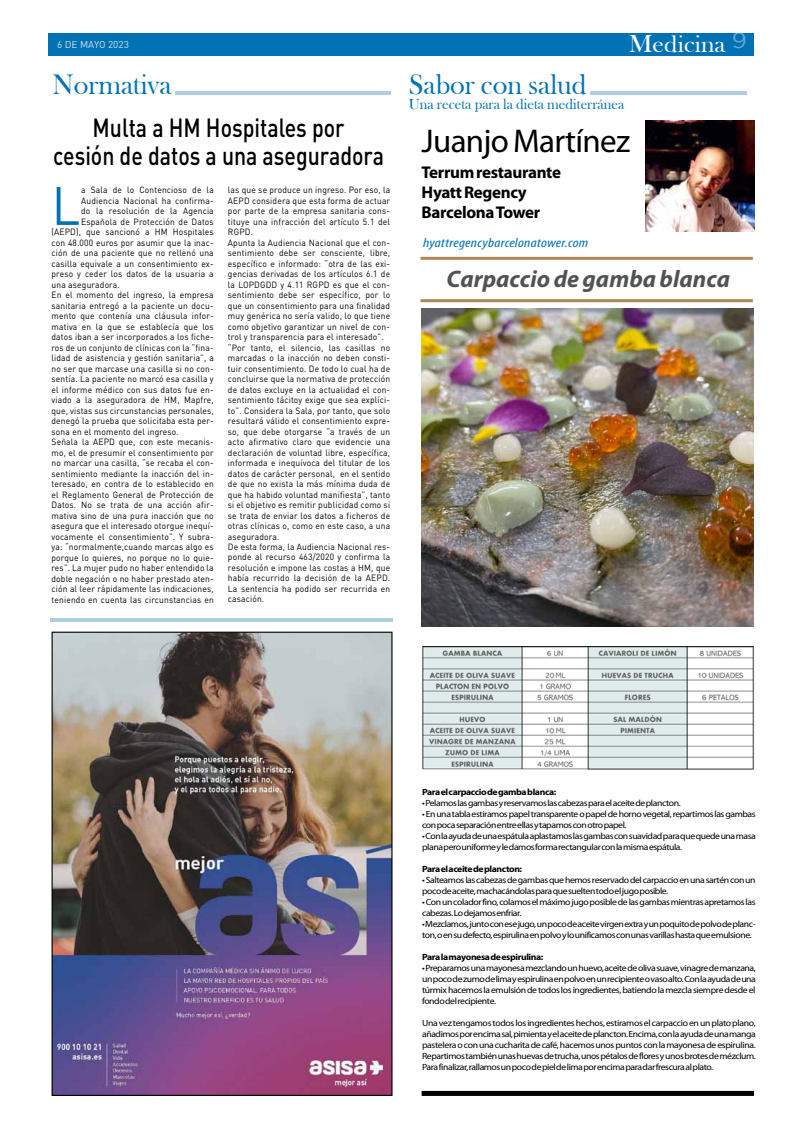
<style>
.page{position:relative;width:808px;height:1126px;background:#fff}
.page>*{position:absolute;margin:0;border:0;box-sizing:border-box;transform-origin:0 0}
.t1{font:53.2px "DINOT";color:#0072b4;scale:.94 1}
.t2{font:33px "Myriad Pro";letter-spacing:-.02em;color:#000}
.t3{font:29px "Bask Old Face";color:#0072b4}
.t4{font:500 26px/28px "DINOT";color:#000;text-align:center;scale:.82 1}
.t5{font:24.4px "Bask Old Face";color:#fff;scale:1.06 1}
.t6{font:italic 700 24px "Myriad Pro";color:#515254}
.t7{font:700 17px/20px "Myriad Pro";letter-spacing:-.02em;color:#000}
.t8{font:15px "Bask Old Face";color:#0072b4}
.t9{font:italic condensed 13px "Myriad Pro";letter-spacing:.02em;color:#0072b4;scale:1.22 1}
.t10{font:10px "DINOT";color:#fff}
.t11{font:9px/10.5px "DINOT";letter-spacing:.02em;color:#000;scale:.94 1}
.t12{font:9px/11px "Myriad Pro";letter-spacing:-.04em;color:#000;scale:1.08 1}
.t13{font:700 9px "Myriad Pro";letter-spacing:-.04em;color:#000;scale:1.08 1}
.s1{font-size:25.4px}
</style>
<div class="page">
<hr style="left:50px;top:618px;width:342px;height:3px;background:#afcde3">
<div style="left:48px;top:33px;width:706px;height:23px;background:#0072b4"></div>
<img style="left:54px;top:633px;width:336px;height:460px">
<div style="left:52px;top:631px;width:340px;height:464px;border:1px solid #000"></div>
<hr style="left:175px;top:91px;width:215px;height:4px;background:#afcde3">
<img style="left:422px;top:308px;width:332px;height:318px">
<img style="left:422px;top:646px;width:333px;height:124px">
<div style="left:422px;top:1090px;width:332px;height:5px;background:#000"></div>
<hr style="left:420px;top:257px;width:333px;height:3px;background:#b38655">
<hr style="left:420px;top:299px;width:333px;height:3px;background:#b38655">
<img style="left:645px;top:120px;width:109px;height:112px">
<hr style="left:590px;top:92px;width:157px;height:3px;background:#afcde3">
<p class="t10" style="left:57px;top:38px;width:73px">6 DE MAYO 2023</p>
<h3 class="t5" style="left:629px;top:31px;width:113px"><span class="s1">M</span>edicina <sup>9</sup></h3>
<h3 class="t3" style="left:52px;top:69px;width:121px">Normativa</h3>
<h3 class="t3" style="left:409px;top:69px;width:179px">Sabor con salud</h3>
<h3 class="t8" style="left:409px;top:95px;width:217px">Una receta para la dieta mediterránea</h3>
<h3 class="t4" style="left:53px;top:113px;width:405px">Multa a HM Hospitales por<br>cesión de datos a una aseguradora</h3>
<h1 class="t1" style="left:52px;top:169px;width:32px">L</h1>
<p class="t11" style="left:81px;top:184px;width:143px">a Sala de lo Contencioso de la</p>
<p class="t11" style="left:81px;top:195px;width:143px">Audiencia Nacional ha confirma-</p>
<p class="t11" style="left:81px;top:205px;width:143px">do la resolución de la Agencia</p>
<p class="t11" style="left:81px;top:216px;width:143px">Española de Protección de Datos</p>
<p class="t11" style="left:52px;top:226px;width:174px">(AEPD), que sancionó a HM Hospitales</p>
<p class="t11" style="left:52px;top:237px;width:174px">con 48.000 euros por asumir que la inac-</p>
<p class="t11" style="left:52px;top:247px;width:174px">ción de una paciente que no rellenó una</p>
<p class="t11" style="left:52px;top:258px;width:174px">casilla equivale a un consentimiento ex-</p>
<p class="t11" style="left:52px;top:268px;width:174px">preso y ceder los datos de la usuaria a</p>
<p class="t11" style="left:52px;top:279px;width:74px">una aseguradora.</p>
<p class="t11" style="left:52px;top:289px;width:174px">En el momento del ingreso, la empresa</p>
<p class="t11" style="left:52px;top:300px;width:174px">sanitaria entregó a la paciente un docu-</p>
<p class="t11" style="left:52px;top:310px;width:174px">mento que contenía una cláusula infor-</p>
<p class="t11" style="left:52px;top:321px;width:174px">mativa en la que se establecía que los</p>
<p class="t11" style="left:52px;top:331px;width:174px">datos iban a ser incorporados a los fiche-</p>
<p class="t11" style="left:52px;top:342px;width:174px">ros de un conjunto de clínicas con la “fina-</p>
<p class="t11" style="left:52px;top:352px;width:174px">lidad de asistencia y gestión sanitaria”, a</p>
<p class="t11" style="left:52px;top:363px;width:174px">no ser que marcase una casilla si no con-</p>
<p class="t11" style="left:52px;top:373px;width:174px">sentía. La paciente no marcó esa casilla y</p>
<p class="t11" style="left:52px;top:384px;width:174px">el informe médico con sus datos fue en-</p>
<p class="t11" style="left:52px;top:394px;width:174px">viado a la aseguradora de HM, Mapfre,</p>
<p class="t11" style="left:52px;top:405px;width:174px">que, vistas sus circunstancias personales,</p>
<p class="t11" style="left:52px;top:415px;width:174px">denegó la prueba que solicitaba esta per-</p>
<p class="t11" style="left:52px;top:426px;width:137px">sona en el momento del ingreso.</p>
<p class="t11" style="left:52px;top:436px;width:174px">Señala la AEPD que, con este mecanis-</p>
<p class="t11" style="left:52px;top:447px;width:174px">mo, el de presumir el consentimiento por</p>
<p class="t11" style="left:52px;top:457px;width:174px">no marcar una casilla, “se recaba el con-</p>
<p class="t11" style="left:52px;top:468px;width:174px">sentimiento mediante la inacción del in-</p>
<p class="t11" style="left:52px;top:478px;width:174px">teresado, en contra de lo establecido en</p>
<p class="t11" style="left:52px;top:489px;width:174px">el Reglamento General de Protección de</p>
<p class="t11" style="left:52px;top:499px;width:174px">Datos. No se trata de una acción afir-</p>
<p class="t11" style="left:52px;top:509px;width:174px">mativa sino de una pura inacción que no</p>
<p class="t11" style="left:52px;top:520px;width:174px">asegura que el interesado otorgue inequí-</p>
<p class="t11" style="left:52px;top:530px;width:174px">vocamente el consentimiento”. Y subra-</p>
<p class="t11" style="left:52px;top:541px;width:174px">ya: “normalmente,cuando marcas algo es</p>
<p class="t11" style="left:52px;top:551px;width:174px">porque lo quieres, no porque no lo quie-</p>
<p class="t11" style="left:52px;top:562px;width:174px">res”. La mujer pudo no haber entendido la</p>
<p class="t11" style="left:52px;top:572px;width:174px">doble negación o no haber prestado aten-</p>
<p class="t11" style="left:52px;top:583px;width:174px">ción al leer rápidamente las indicaciones,</p>
<p class="t11" style="left:52px;top:593px;width:174px">teniendo en cuenta las circunstancias en</p>
<p class="t11" style="left:228px;top:184px;width:174px">las que se produce un ingreso. Por eso, la AEPD considera que esta forma de actuar por parte de la empresa sanitaria cons&shy;tituye una infracción del artículo 5.1 del RGPD.<br>Apunta la Audiencia Nacional que el con&shy;sentimiento debe ser consciente, libre, específico e informado: “otra de las exi&shy;gencias derivadas de los artículos 6.1 de la LOPDGDD y 4.11 RGPD es que el con&shy;sentimiento debe ser específico, por lo que un consentimiento para una finalidad muy genérica no sería valido, lo que tiene como objetivo garantizar un nivel de con&shy;trol y transparencia para el interesado”. “Por tanto, el silencio, las casillas no marcadas o la inacción no deben consti&shy;tuir consentimiento. De todo lo cual ha de concluirse que la normativa de protección de datos excluye en la actualidad el con&shy;sentimiento tácitoy exige que sea explíci&shy;to”. Considera la Sala, por tanto, que solo resultará válido el consentimiento expre&shy;so, que debe otorgarse “a través de un acto afirmativo claro que evidencie una declaración de voluntad libre, específica, informada e inequívoca del titular de los datos de carácter personal, en el sentido de que no exista la más mínima duda de que ha habido voluntad manifiesta”, tanto si el objetivo es remitir publicidad como si se trata de enviar los datos a ficheros de otras clínicas o, como en este caso, a una aseguradora.<br>De esta forma, la Audiencia Nacional res&shy;ponde al recurso 463/2020 y confirma la resolución e impone las costas a HM, que había recurrido la decisión de la AEPD.<br>La sentencia ha podido ser recurrida en casación.</p>
<h2 class="t2" style="left:422px;top:120px;width:210px">Juanjo Martínez</h2>
<h3 class="t7" style="left:422px;top:162px;width:141px">Terrum restaurante<br>Hyatt Regency<br>Barcelona Tower</h3>
<h3 class="t9" style="left:423px;top:235px;width:137px">hyattregencybarcelonatower.com</h3>
<h3 class="t6" style="left:446px;top:263px;width:285px">Carpaccio de gamba blanca</h3>
<p class="t13" style="left:422px;top:786px;width:126px">Para el carpaccio de gamba blanca:</p>
<p class="t12" style="left:422px;top:797px;width:241px">• Pelamos las gambas y reservamos las cabezas para el aceite de plancton.</p>
<p class="t12" style="left:422px;top:808px;width:310px">• En una tabla estiramos papel transparente o papel de horno vegetal, repartimos las gambas con poca separación entre ellas y tapamos con otro papel.</p>
<p class="t12" style="left:422px;top:830px;width:311px">• Con la ayuda de una espátula aplastamos las gambas con suavidad para que quede una masa plana pero uniforme y le damos forma rectangular con la misma espátula.</p>
<p class="t13" style="left:422px;top:863px;width:94px">Para el aceite de plancton:</p>
<p class="t12" style="left:422px;top:874px;width:310px">• Salteamos las cabezas de gambas que hemos reservado del carpaccio en una sartén con un poco de aceite, machacándolas para que suelten todo el jugo posible.</p>
<p class="t12" style="left:422px;top:896px;width:310px">• Con un colador fino, colamos el máximo jugo posible de las gambas mientras apretamos las cabezas. Lo dejamos enfriar.</p>
<p class="t12" style="left:422px;top:918px;width:310px">• Mezclamos, junto con ese jugo, un poco de aceite virgen extra y un poquito de polvo de planc&shy;ton, o en su defecto, espirulina en polvo y lo unificamos con unas varillas hasta que emulsione.</p>
<p class="t13" style="left:422px;top:951px;width:114px">Para la mayonesa de espirulina:</p>
<p class="t12" style="left:422px;top:962px;width:311px;text-align:justify">• Preparamos una mayonesa mezclando un huevo, aceite de oliva suave, vinagre de manzana, un poco de zumo de lima y espirulina en polvo en un recipiente o vaso alto. Con la ayuda de una túrmix hacemos la emulsión de todos los ingredientes, batiendo la mezcla siempre desde el fondo del recipiente.</p>
<p class="t12" style="left:422px;top:1017px;width:311px;text-align:justify">Una vez tengamos todos los ingredientes hechos, estiramos el carpaccio en un plato plano, añadimos por encima sal, pimienta y el aceite de plancton. Encima, con la ayuda de una manga pastelera o con una cucharita de café, hacemos unos puntos con la mayonesa de espirulina.<br>Repartimos también unas huevas de trucha, unos pétalos de flores y unos brotes de mézclum.<br>Para finalizar, rallamos un poco de piel de lima por encima para dar frescura al plato.</p>
</div>
